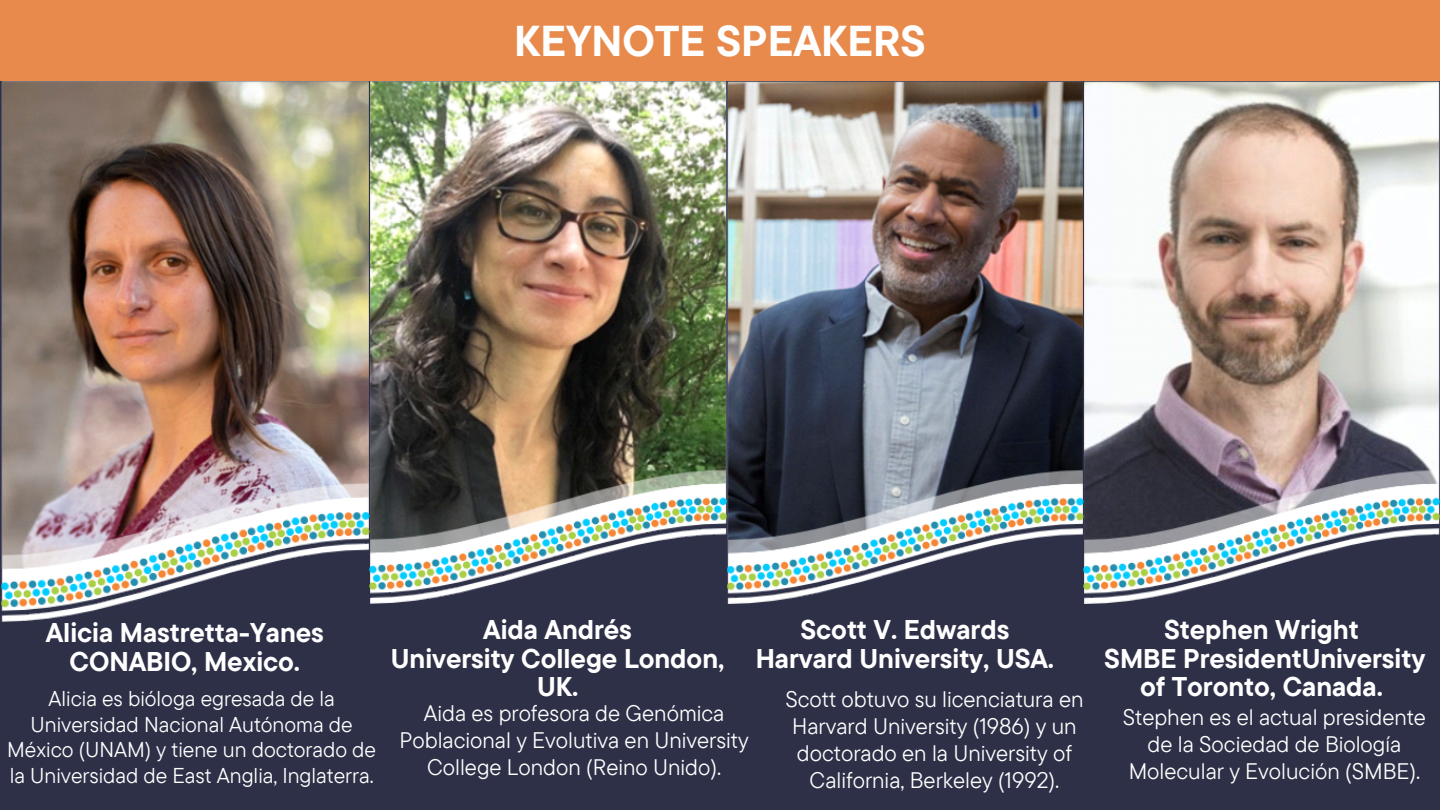
<style>
.page{position:relative;width:1440px;height:810px;background:#2d3047}
.page>*{position:absolute;margin:0;border:0;box-sizing:border-box;transform-origin:0 0}
.t1{font:700 43px "TT Commons Pro";color:#fff}
.t2{font:700 27px/28.5px "TT Commons Pro";letter-spacing:-.005em;color:#fff;text-align:center}
.t3{font:22.4px/27px "TT Commons Pro";color:#fff;text-align:center}
.t4{font:21.4px/25.5px "TT Commons Pro";color:#fff;text-align:center}
</style>
<div class="page">
<img style="left:1px;top:81px;width:369px;height:541px">
<img style="left:370px;top:81px;width:1070px;height:523px">
<div style="left:0;top:0;width:1440px;height:81px;background:#e98a4d"></div>
<p class="t1" style="left:514px;top:12px;width:413px">KEYNOTE SPEAKERS</p>
<h2 class="t2" style="left:46px;top:618px;width:280px">Alicia Mastretta-Yanes<br>CONABIO, Mexico.</h2>
<p class="t4" style="left:7px;top:686px;width:370px">Alicia es bióloga egresada de la Universidad Nacional Autónoma de México (UNAM) y tiene un doctorado de la Universidad de East Anglia, Inglaterra.</p>
<h2 class="t2" style="left:391px;top:615px;width:335px">Aida Andrés<br>University College London,<br>UK.</h2>
<p class="t3" style="left:399px;top:699px;width:351px">Aida es profesora de Genómica<br>Poblacional y Evolutiva en University<br>College London (Reino Unido).</p>
<p class="t2" style="left:756px;top:615px;width:300px">Scott V. Edwards<br>Harvard University, USA.</p>
<h2 class="t2" style="left:1104px;top:615px;width:323px">Stephen Wright<br>SMBE PresidentUniversity of Toronto, Canada.</h2>
<p class="t3" style="left:785px;top:685px;width:300px">Scott obtuvo su licenciatura en<br>Harvard University (1986) y un doctorado en la University of<br>California, Berkeley (1992).</p>
<p class="t3" style="left:1123px;top:703px;width:305px">Stephen es el actual presidente de la Sociedad de Biología<br>Molecular y Evolución (SMBE).</p>
</div>
